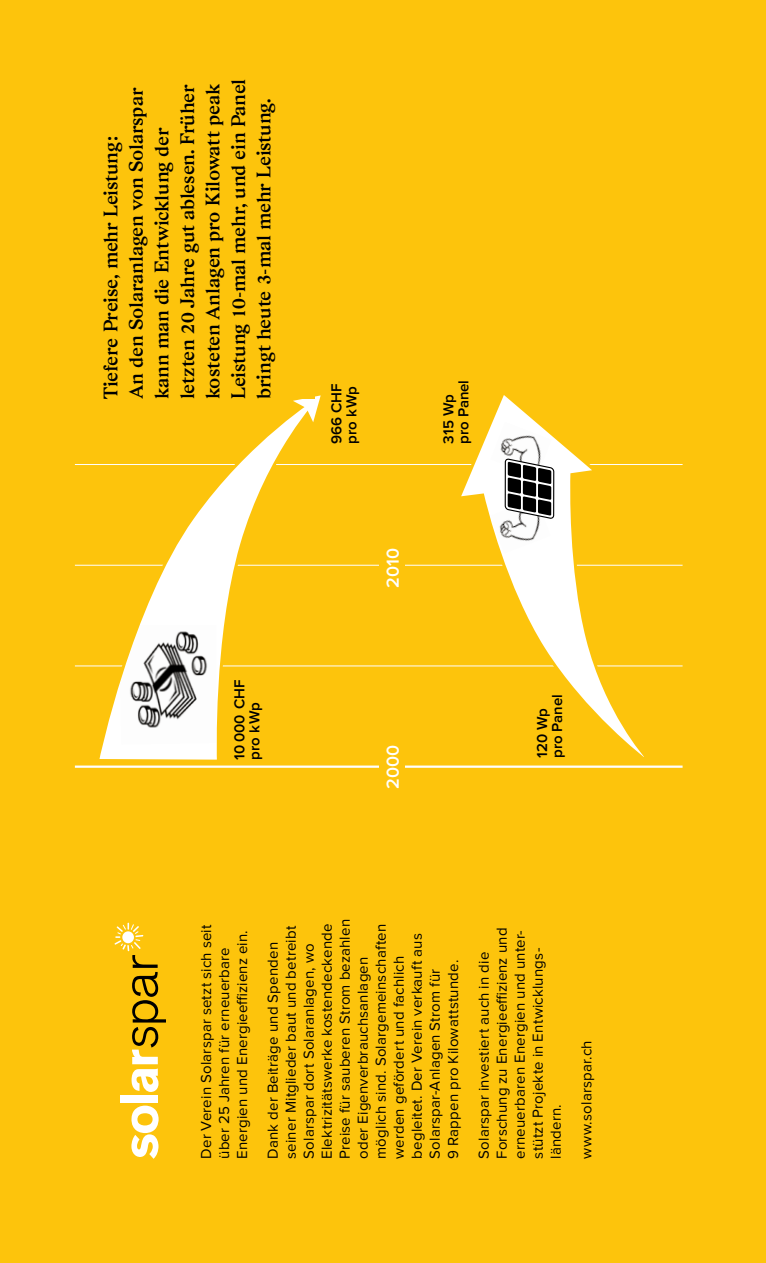
<style>
.page{position:relative;width:766px;height:1263px;background:#fff}
.page>*{position:absolute;margin:0;border:0;box-sizing:border-box;transform-origin:0 0}
.t1{font:19.5px/25.5px "Gza Seminegra";color:#000}
.t2{font:600 18px "Proxima Nova";color:#fff}
.t3{font:15px/18px "Proxima Nova";letter-spacing:.01em;color:#000}
.t4{font:600 15px/15px "Proxima Nova";color:#000}
</style>
<div class="page">
<div style="left:0;top:0;width:765px;height:1263px;background:#fdc40c"></div>
<hr style="left:75px;top:765px;width:607px;height:3px;background:#fff">
<hr style="left:75px;top:665px;width:607px;height:1px;background:#fff">
<hr style="left:75px;top:565px;width:607px;height:1px;background:#fff">
<hr style="left:75px;top:464px;width:607px;height:1px;background:#fff">
<svg style="left:131px;top:1105px;width:27px;height:54px"></svg>
<div style="left:120px;top:1095px;width:38px;height:8px;background:#fff"></div>
<svg style="left:114px;top:923px;width:51px;height:169px"></svg>
<svg style="left:94px;top:395px;width:230px;height:365px"></svg>
<svg style="left:293px;top:395px;width:27px;height:27px"></svg>
<img style="left:119px;top:625px;width:97px;height:119px">
<div style="left:321px;top:319px;width:43px;height:125px;background:#fdc40c"></div>
<svg style="left:454px;top:395px;width:196px;height:362px"></svg>
<div style="left:379px;top:735px;width:25px;height:63px;background:#fdc40c"></div>
<div style="left:379px;top:536px;width:25px;height:63px;background:#fdc40c"></div>
<div style="left:102px;top:77px;width:213px;height:322px;background:#fdc40c"></div>
<div style="left:225px;top:672px;width:42px;height:88px;background:#fdc40c"></div>
<img style="left:490px;top:422px;width:14px;height:55px">
<img style="left:489px;top:498px;width:15px;height:55px">
<svg style="left:504px;top:395px;width:50px;height:373px"></svg>
<svg style="left:505px;top:459px;width:48px;height:59px;background:#5d5d5d"></svg>
<p class="t1" style="left:98px;top:399px;width:322px;rotate:-90deg">Tiefere Preise, mehr Leistung:<br>An den Solaranlagen von Solarspar kann man die Entwicklung der letzten 20 Jahre gut ablesen. Früher kosteten Anlagen pro Kilowatt peak Leistung 10-mal mehr, und ein Panel bringt heute 3-mal mehr Leistung.</p>
<p class="t4" style="left:232px;top:760px;width:82px;rotate:-90deg">10 000 CHF pro kWp</p>
<p class="t4" style="left:329px;top:444px;width:62px;rotate:-90deg">966 CHF pro kWp</p>
<p class="t4" style="left:441px;top:444px;width:65px;rotate:-90deg">315 Wp pro Panel</p>
<p class="t2" style="left:384px;top:587px;width:41px;rotate:-90deg">2010</p>
<p class="t2" style="left:384px;top:789px;width:46px;rotate:-90deg">2000</p>
<p class="t4" style="left:535px;top:758px;width:65px;rotate:-90deg">120 Wp pro Panel</p>
<p class="t3" style="left:198px;top:1159px;width:236px;rotate:-90deg">Der Verein Solarspar setzt sich seit über 25 Jahren für erneuerbare<br>Energien und Energieeffizienz ein.</p>
<p class="t3" style="left:264px;top:1159px;width:241px;rotate:-90deg">Dank der Beiträge und Spenden seiner Mitglieder baut und betreibt Solarspar dort Solaranlagen, wo Elektrizitätswerke kostendeckende Preise für sauberen Strom bezahlen oder Eigenverbrauchsanlagen möglich sind. Solargemeinschaften werden gefördert und fachlich begleitet. Der Verein verkauft aus Solarspar-Anlagen Strom für<br>9 Rappen pro Kilowattstunde.</p>
<p class="t3" style="left:475px;top:1159px;width:232px;rotate:-90deg">Solarspar investiert auch in die<br>Forschung zu Energieeffizienz und erneuerbaren Energien und unter&shy;stützt Projekte in Entwicklungs&shy;ländern.</p>
<p class="t3" style="left:578px;top:1159px;width:120px;rotate:-90deg">www.solarspar.ch</p>
</div>
